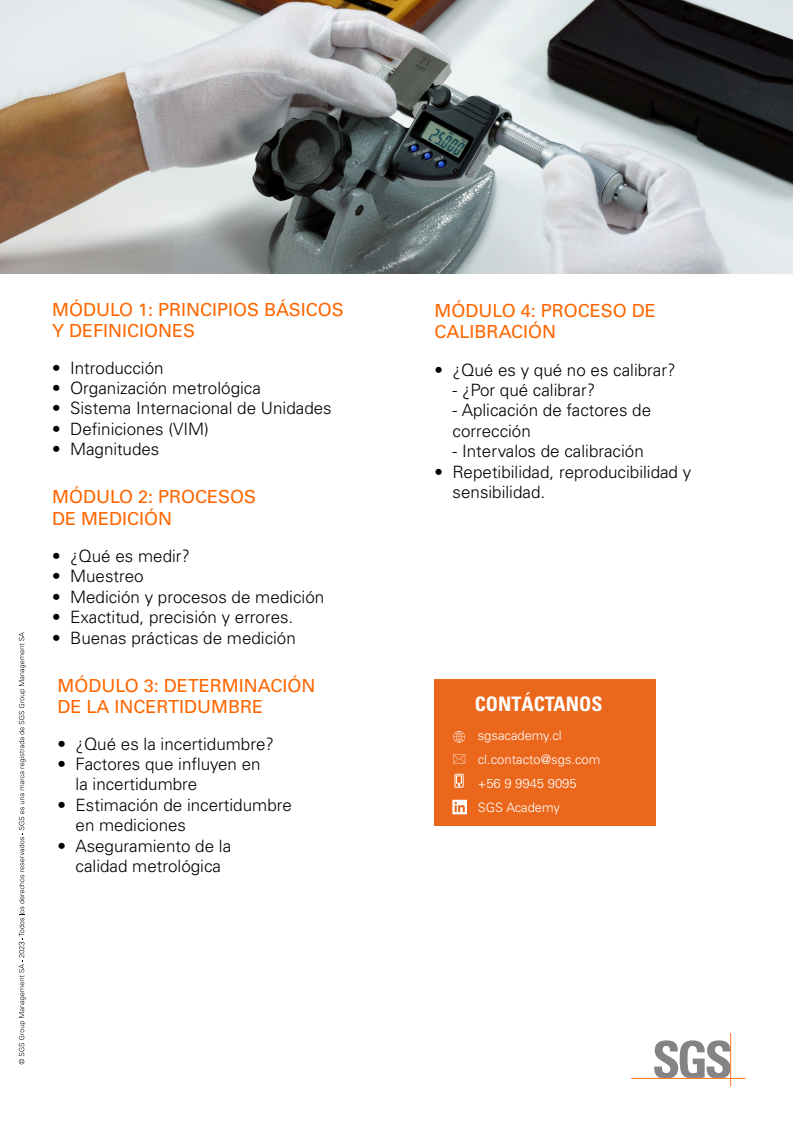
<style>
.page{position:relative;width:793px;height:1122px;background:#fff}
.page>*{position:absolute;margin:0;border:0;box-sizing:border-box;transform-origin:0 0}
.t1{font:700 condensed 20px "Univers";color:#fff}
.t2{font:18px/21.6px "Univers LT Std";color:#f60}
.t3{font:300 17px/20.4px "Univers LT Std";color:#000}
.t4{font:300 13px/24px "Univers LT Std";color:#fff}
</style>
<div class="page">
<svg style="left:19px;top:632px;width:7px;height:432px"></svg>
<svg style="left:631px;top:1033px;width:115px;height:53px"></svg>
<div style="left:435px;top:680px;width:221px;height:146px;background:#eb671b"></div>
<svg style="left:454px;top:774px;width:10px;height:14px"></svg>
<svg style="left:452px;top:799px;width:15px;height:15px"></svg>
<svg style="left:453px;top:731px;width:12px;height:12px"></svg>
<svg style="left:453px;top:754px;width:12px;height:10px"></svg>
<img style="left:0;top:0;width:793px;height:274px">
<p class="t2" style="left:52px;top:299px;width:293px">MÓDULO 1: PRINCIPIOS BÁSICOS<br>Y DEFINICIONES</p>
<p class="t3" style="left:52px;top:357px;width:113px">• Introducción</p>
<p class="t3" style="left:52px;top:378px;width:210px">• Organización metrológica</p>
<p class="t3" style="left:52px;top:398px;width:281px">• Sistema Internacional de Unidades</p>
<p class="t3" style="left:52px;top:419px;width:158px">• Definiciones (VIM)</p>
<p class="t3" style="left:52px;top:439px;width:109px">• Magnitudes</p>
<p class="t2" style="left:52px;top:486px;width:206px">MÓDULO 2: PROCESOS<br>DE MEDICIÓN</p>
<p class="t3" style="left:52px;top:546px;width:139px">• ¿Qué es medir?</p>
<p class="t3" style="left:52px;top:566px;width:93px">• Muestreo</p>
<p class="t3" style="left:52px;top:587px;width:274px">• Medición y procesos de medición</p>
<p class="t3" style="left:52px;top:607px;width:243px">• Exactitud, precisión y errores.</p>
<p class="t3" style="left:52px;top:627px;width:245px">• Buenas prácticas de medición</p>
<p class="t2" style="left:58px;top:675px;width:259px">MÓDULO 3: DETERMINACIÓN<br>DE LA INCERTIDUMBRE</p>
<p class="t3" style="left:58px;top:733px;width:218px">• ¿Qué es la incertidumbre?</p>
<p class="t3" style="left:76px;top:754px;width:187px;text-indent:-18px">• Factores que influyen en la incertidumbre</p>
<p class="t3" style="left:76px;top:795px;width:218px;text-indent:-18px">• Estimación de incertidumbre en mediciones</p>
<p class="t3" style="left:58px;top:835px;width:175px;text-align:center">• Aseguramiento de la calidad metrológica</p>
<p class="t2" style="left:435px;top:300px;width:223px">MÓDULO 4: PROCESO DE<br>CALIBRACIÓN</p>
<p class="t3" style="left:435px;top:359px;width:242px">• ¿Qué es y qué no es calibrar?</p>
<p class="t3" style="left:453px;top:380px;width:144px">- ¿Por qué calibrar?</p>
<p class="t3" style="left:453px;top:400px;width:200px">- Aplicación de factores de corrección</p>
<p class="t3" style="left:453px;top:441px;width:193px">- Intervalos de calibración</p>
<p class="t3" style="left:453px;top:461px;width:240px;text-indent:-18px">• Repetibilidad, reproducibilidad y sensibilidad.</p>
<p class="t1" style="left:475px;top:691px;width:129px">CONTÁCTANOS</p>
<p class="t4" style="left:478px;top:723px;width:124px">sgsacademy.cl cl.contacto@sgs.com +56 9 9945 9095<br>SGS Academy</p>
</div>
